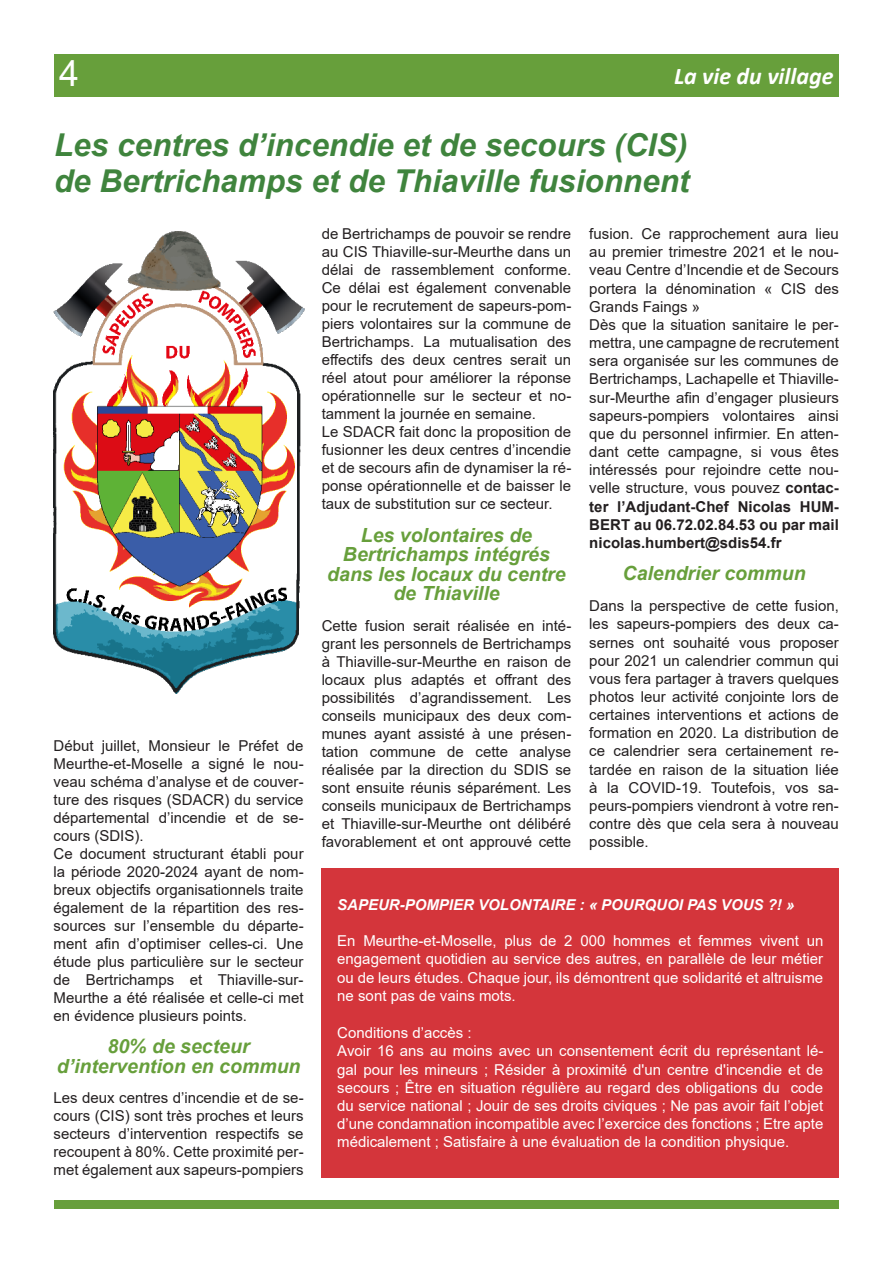
<style>
.page{position:relative;width:893px;height:1263px;background:#fff}
.page>*{position:absolute;margin:0;border:0;box-sizing:border-box;transform-origin:0 0}
.t1{font:36px "Arial";color:#fff}
.Titre{font:italic 700 31.5px "Arial";color:#3f843d}
.t2{font:italic 700 24px "Calibri";color:#fff}
.Intertitre{font:italic 700 19.5px/19.5px "Arial";color:#679f3b;text-align:center}
.t3{font:15px/18px "Arial";color:#231f20;text-align:justify}
.t4{font:15px/18.1px "Arial";color:#fff;text-align:justify}
.t5{font:italic 700 15px "Arial";color:#fff}
.s1{font-weight:700}
</style>
<div class="page">
<div style="left:54px;top:54px;width:785px;height:43px;background:#679f3b"></div>
<div style="left:54px;top:1200px;width:785px;height:9px;background:#679f3b"></div>
<img style="left:54px;top:232px;width:250px;height:462px">
<div style="left:322px;top:868px;width:517px;height:310px;background:#d4353b"></div>
<h1 class="t1" style="left:59px;top:48px;width:22px">4</h1>
<p class="t2" style="left:674px;top:59px;width:161px">La vie du village</p>
<p class="Titre" style="left:54px;top:124px;width:635px">Les centres d’incendie et de secours (CIS)</p>
<p class="Titre" style="left:54px;top:160px;width:637px">de Bertrichamps et de Thiaville fusionnent</p>
<p class="t3" style="left:54px;top:736px;width:252px">Début juillet, Monsieur le Préfet de Meurthe-et-Moselle a signé le nou&shy;veau schéma d’analyse et de couver&shy;ture des risques (SDACR) du service départemental d’incendie et de se&shy;cours (SDIS).</p>
<p class="t3" style="left:54px;top:844px;width:252px">Ce document structurant établi pour la période 2020-2024 ayant de nom&shy;breux objectifs organisationnels traite également de la répartition des res&shy;sources sur l’ensemble du départe&shy;ment afin d’optimiser celles-ci. Une étude plus particulière sur le secteur de Bertrichamps et Thiaville-sur-Meurthe a été réalisée et celle-ci met en évidence plusieurs points.</p>
<p class="Intertitre" style="left:57px;top:1037px;width:245px">80% de secteur d’intervention en commun</p>
<p class="t3" style="left:54px;top:1089px;width:252px">Les deux centres d’incendie et de se&shy;cours (CIS) sont très proches et leurs secteurs d’intervention respectifs se recoupent à 80%. Cette proximité per&shy;met également aux sapeurs-pompiers</p>
<p class="t3" style="left:322px;top:225px;width:251px">de Bertrichamps de pouvoir se rendre au CIS Thiaville-sur-Meurthe dans un délai de rassemblement conforme.<br>Ce délai est également convenable pour le recrutement de sapeurs-pom&shy;piers volontaires sur la commune de Bertrichamps. La mutualisation des effectifs des deux centres serait un réel atout pour améliorer la réponse opérationnelle sur le secteur et no&shy;tamment la journée en semaine.</p>
<p class="t3" style="left:322px;top:423px;width:251px">Le SDACR fait donc la proposition de fusionner les deux centres d’incendie et de secours afin de dynamiser la ré&shy;ponse opérationnelle et de baisser le taux de substitution sur ce secteur.</p>
<p class="Intertitre" style="left:327px;top:526px;width:240px">Les volontaires de<br>Bertrichamps intégrés dans les locaux du centre de Thiaville</p>
<p class="t3" style="left:322px;top:617px;width:251px">Cette fusion serait réalisée en inté&shy;grant les personnels de Bertrichamps à Thiaville-sur-Meurthe en raison de locaux plus adaptés et offrant des possibilités d’agrandissement. Les conseils municipaux des deux com&shy;munes ayant assisté à une présen&shy;tation commune de cette analyse réalisée par la direction du SDIS se sont ensuite réunis séparément. Les conseils municipaux de Bertrichamps et Thiaville-sur-Meurthe ont délibéré favorablement et ont approuvé cette</p>
<p class="t3" style="left:589px;top:225px;width:251px">fusion. Ce rapprochement aura lieu au premier trimestre 2021 et le nou&shy;veau Centre d’Incendie et de Secours portera la dénomination « CIS des Grands Faings »</p>
<p class="t3" style="left:589px;top:315px;width:251px">Dès que la situation sanitaire le per&shy;mettra, une campagne de recrutement sera organisée sur les communes de Bertrichamps, Lachapelle et Thiaville&shy;sur-Meurthe afin d’engager plusieurs sapeurs-pompiers volontaires ainsi que du personnel infirmier. En atten&shy;dant cette campagne, si vous êtes intéressés pour rejoindre cette nou&shy;velle structure, vous pouvez <span class="s1">contac&shy;ter l’Adjudant-Chef Nicolas HUM-BERT au 06.72.02.84.53 ou par mail nicolas.humbert@sdis54.fr</span></p>
<p class="Intertitre" style="left:623px;top:564px;width:185px">Calendrier commun</p>
<p class="t3" style="left:589px;top:597px;width:251px">Dans la perspective de cette fusion, les sapeurs-pompiers des deux ca&shy;sernes ont souhaité vous proposer pour 2021 un calendrier commun qui vous fera partager à travers quelques photos leur activité conjointe lors de certaines interventions et actions de formation en 2020. La distribution de ce calendrier sera certainement re&shy;tardée en raison de la situation liée à la COVID-19. Toutefois, vos sa&shy;peurs-pompiers viendront à votre ren&shy;contre dès que cela sera à nouveau possible.</p>
<p class="t5" style="left:337px;top:895px;width:459px">SAPEUR-POMPIER VOLONTAIRE : « POURQUOI PAS VOUS ?! »</p>
<p class="t4" style="left:337px;top:932px;width:488px">En Meurthe-et-Moselle, plus de 2 000 hommes et femmes vivent un engagement quotidien au service des autres, en parallèle de leur métier ou de leurs études. Chaque jour, ils démontrent que solidarité et altruisme ne sont pas de vains mots.</p>
<p class="t4" style="left:337px;top:1024px;width:136px">Conditions d’accès :</p>
<p class="t4" style="left:337px;top:1042px;width:488px">Avoir 16 ans au moins avec un consentement écrit du représentant lé&shy;gal pour les mineurs ; Résider à proximité d'un centre d'incendie et de secours ; Être en situation régulière au regard des obligations du code du service national ; Jouir de ses droits civiques ; Ne pas avoir fait l’objet d’une condamnation incompatible avec l’exercice des fonctions ; Etre apte médicalement ; Satisfaire à une évaluation de la condition physique.</p>
</div>
